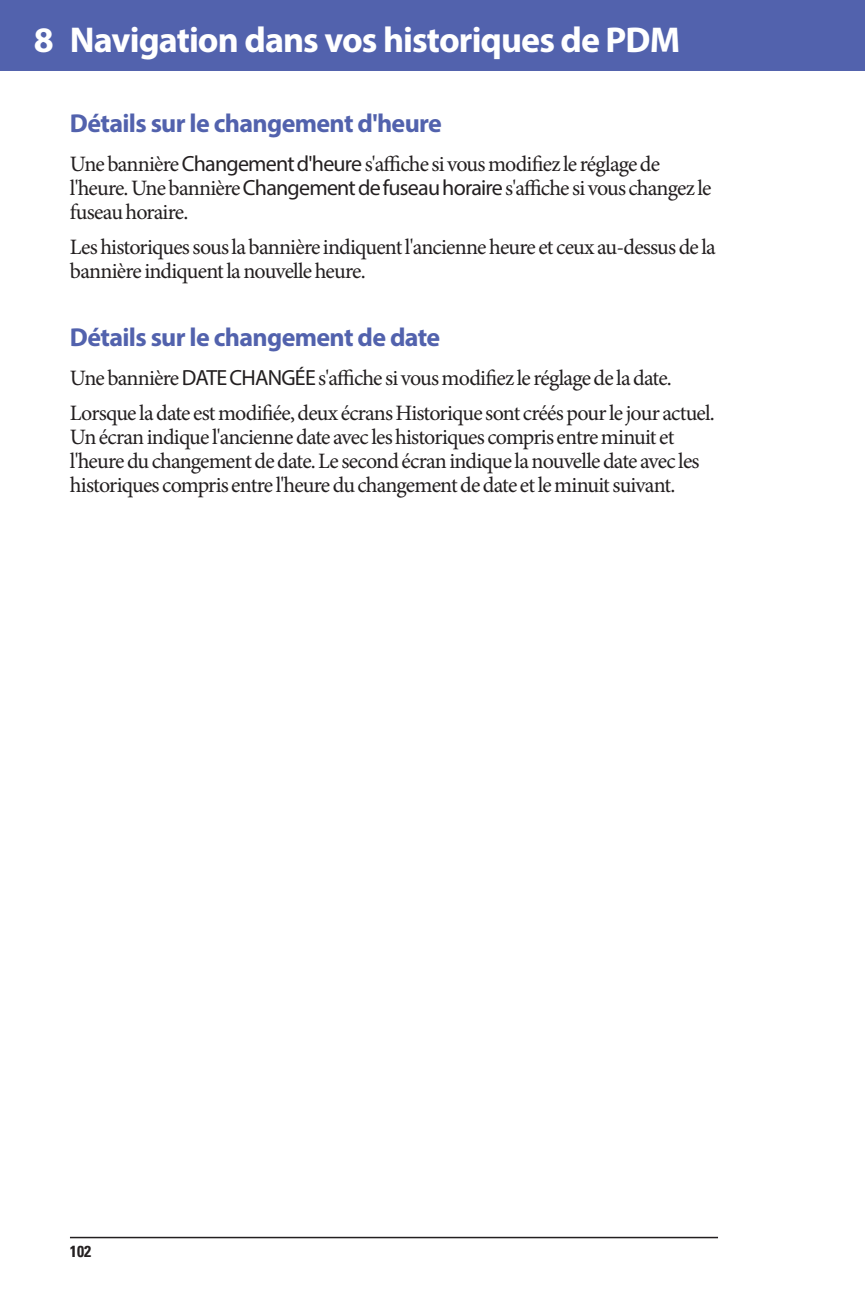
<style>
.page{position:relative;width:865px;height:1296px;background:#fff}
.page>*{position:absolute;margin:0;border:0;box-sizing:border-box;transform-origin:0 0}
.t1{font:700 36px "Myriad Pro";letter-spacing:-.025em;color:#fff}
.Head2{font:700 26px "Myriad Pro";letter-spacing:-.025em;color:#5262ad}
.BodyText{font:22px/24px "Minion Pro";letter-spacing:-.035em;color:#231f20}
.t2{font:700 condensed 16px "Univers";color:#231f20}
.s1{font-family:"Myriad Pro"}
</style>
<div class="page">
<div style="left:0;top:0;width:865px;height:71px;background:#5262ad"></div>
<hr style="left:70px;top:1236px;width:648px;height:2px;background:#231f20">
<h1 class="t1" style="left:34px;top:16px;width:648px">8 Navigation dans vos historiques de PDM</h1>
<p class="Head2" style="left:70px;top:106px;width:373px">Détails sur le changement d'heure</p>
<p class="BodyText" style="left:70px;top:152px;width:643px">Une bannière <span class="s1">Changement d'heure</span> s'affiche si vous modifiez le réglage de l'heure. Une bannière <span class="s1">Changement de fuseau horaire</span> s'affiche si vous changez le fuseau horaire.</p>
<p class="BodyText" style="left:70px;top:234px;width:647px">Les historiques sous la bannière indiquent l'ancienne heure et ceux au-dessus de la bannière indiquent la nouvelle heure.</p>
<p class="Head2" style="left:70px;top:320px;width:372px">Détails sur le changement de date</p>
<p class="BodyText" style="left:70px;top:366px;width:603px">Une bannière <span class="s1">DATE CHANGÉE</span> s'affiche si vous modifiez le réglage de la date.</p>
<p class="BodyText" style="left:70px;top:401px;width:646px">Lorsque la date est modifiée, deux écrans Historique sont créés pour le jour actuel.<br>Un écran indique l'ancienne date avec les historiques compris entre minuit et l'heure du changement de date. Le second écran indique la nouvelle date avec les historiques compris entre l'heure du changement de date et le minuit suivant.</p>
<p class="t2" style="left:70px;top:1241px;width:23px">102</p>
</div>
